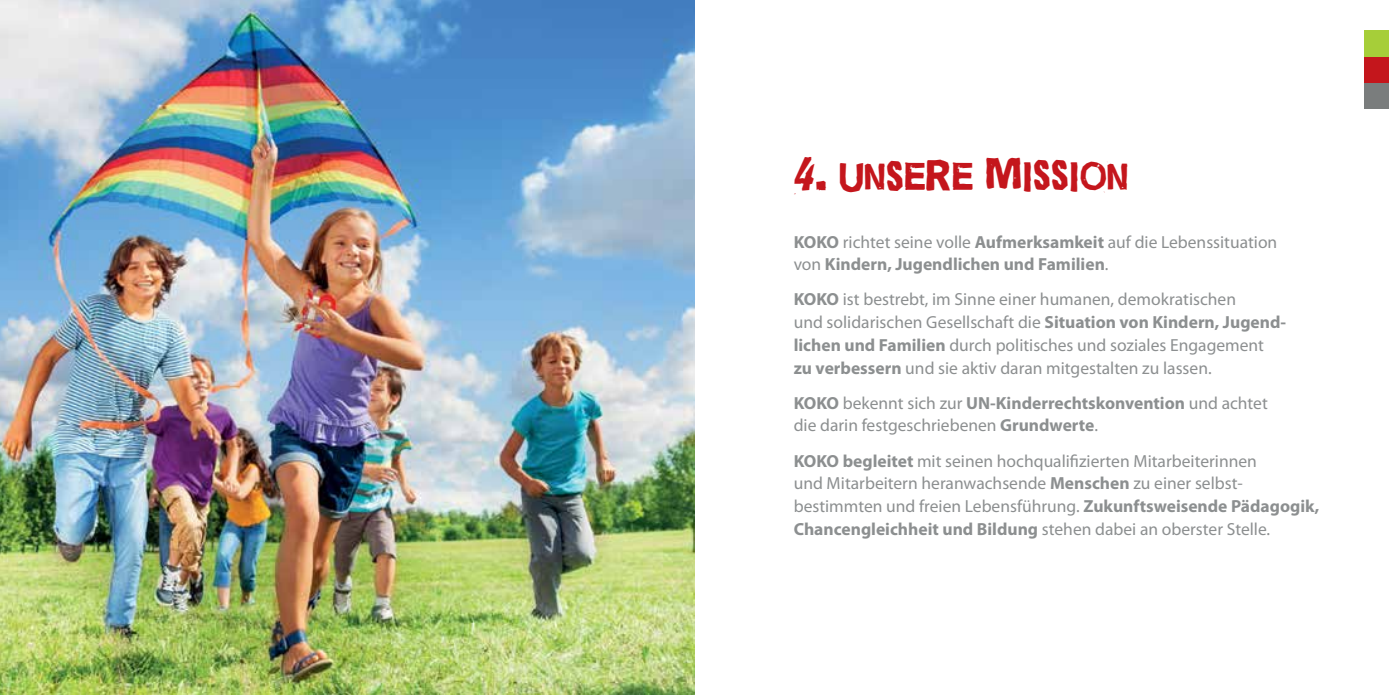
<style>
.page{position:relative;width:1389px;height:695px;background:#fff}
.page>*{position:absolute;margin:0;border:0;box-sizing:border-box;transform-origin:0 0}
.t1{font:40.25px "Quick End Jerk";color:#c4161c}
.t2{font:17.5px/22.8px "Myriad Pro";color:#8c8f90}
.t3{font:700 17.5px/22.8px "Myriad Pro";color:#8c8f90}
.s1{font-weight:400}
.s2{font-weight:700}
</style>
<div class="page">
<div style="left:1364px;top:83px;width:25px;height:26px;background:#7a7d7d"></div>
<div style="left:1364px;top:56px;width:25px;height:27px;background:#c4161c"></div>
<div style="left:1364px;top:30px;width:25px;height:26px;background:#a6ce39"></div>
<img style="left:0;top:0;width:694px;height:694px">
<h1 class="t1" style="left:794px;top:153px;width:336px">4. UNSERE MISSION</h1>
<p class="t3" style="left:794px;top:230px;width:485px">KOKO <span class="s1">richtet seine volle</span> Aufmerksamkeit <span class="s1">auf die Lebenssituation von</span> Kindern, Jugendlichen und Familien<span class="s1">.</span></p>
<p class="t2" style="left:794px;top:288px;width:494px"><span class="s2">KOKO</span> ist bestrebt, im Sinne einer humanen, demokratischen<br>und solidarischen Gesellschaft die <span class="s2">Situation von Kindern, Jugend&shy;lichen und Familien</span> durch politisches und soziales Engagement <span class="s2">zu verbessern</span> und sie aktiv daran mitgestalten zu lassen.</p>
<p class="t2" style="left:794px;top:391px;width:476px"><span class="s2">KOKO</span> bekennt sich zur <span class="s2">UN-Kinderrechtskonvention</span> und achtet die darin festgeschriebenen <span class="s2">Grundwerte</span>.</p>
<p class="t2" style="left:794px;top:449px;width:527px"><span class="s2">KOKO begleitet</span> mit seinen hochqualifizierten Mitarbeiterinnen<br>und Mitarbeitern heranwachsende <span class="s2">Menschen</span> zu einer selbst&shy;bestimmten und freien Lebensführung. <span class="s2">Zukunftsweisende Pädagogik, Chancengleichheit und Bildung</span> stehen dabei an oberster Stelle.</p>
</div>
